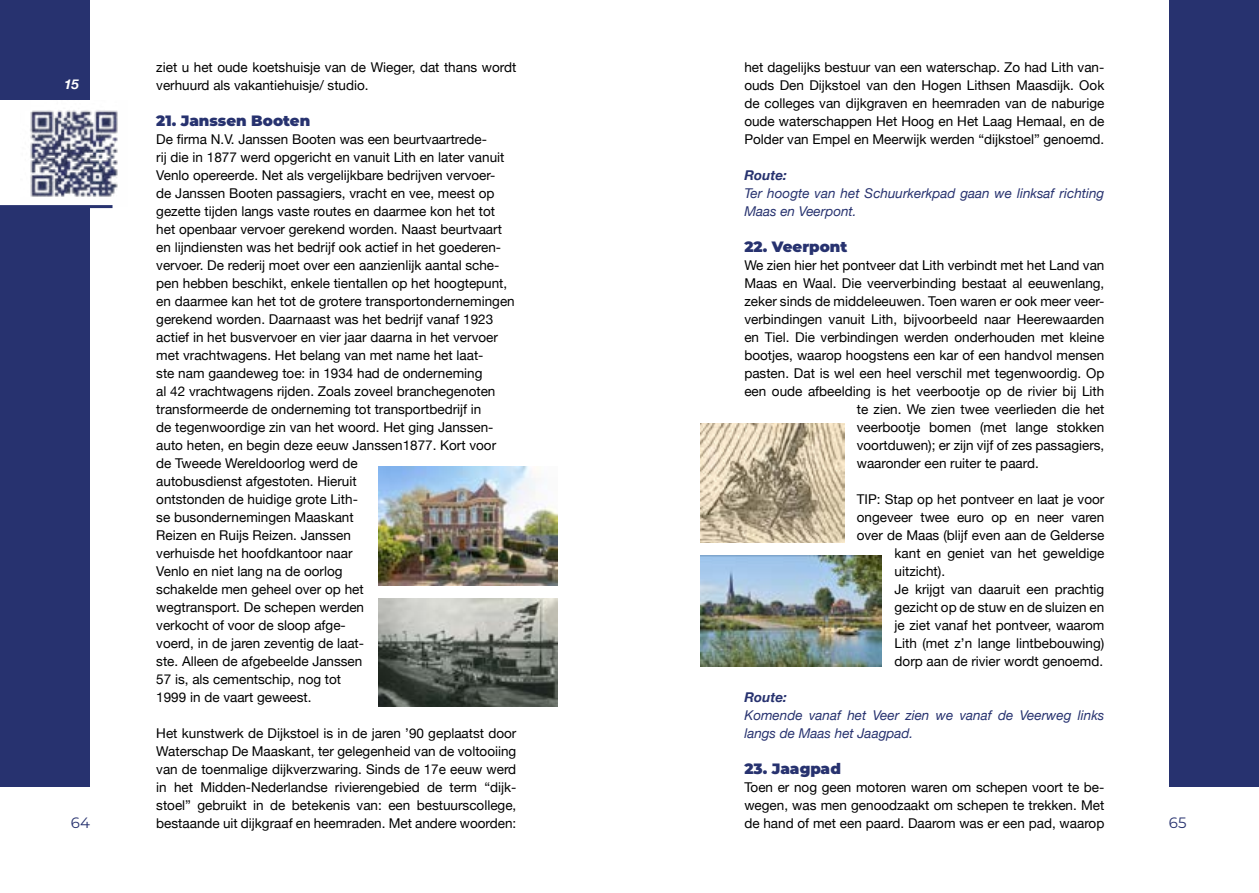
<style>
.page{position:relative;width:1259px;height:893px;background:#fff}
.page>*{position:absolute;margin:0;border:0;box-sizing:border-box;transform-origin:0 0}
.t1{font:900 15px "Montserrat";color:#27326f}
.t2{font:15px "Montserrat";color:#27326f}
.t3{font:13.5px/18px "Helvetica Neue";color:#000;text-align:justify}
.t4{font:italic 13.5px/18px "Helvetica Neue";color:#27326f}
.t5{font:italic 700 13.5px "Helvetica Neue";color:#27326f}
.t6{font:italic 700 13.5px "Helvetica Neue";color:#fff}
</style>
<div class="page">
<div style="left:0;top:0;width:90px;height:787px;background:#27326f"></div>
<div style="left:1169px;top:0;width:90px;height:787px;background:#27326f"></div>
<div style="left:0;top:100px;width:129px;height:107px;background:#fff"></div>
<img style="left:30px;top:110px;width:88px;height:97px">
<hr style="left:0;top:205px;width:112px;height:3px;background:#27326f">
<img style="left:379px;top:466px;width:178px;height:119px">
<img style="left:379px;top:598px;width:178px;height:109px">
<img style="left:700px;top:424px;width:144px;height:119px">
<img style="left:700px;top:555px;width:182px;height:111px">
<p class="t3" style="left:744px;top:59px;width:361px">het dagelijks bestuur van een waterschap. Zo had Lith van&shy;ouds Den Dijkstoel van den Hogen Lithsen Maasdijk. Ook de colleges van dijkgraven en heemraden van de naburige oude waterschappen Het Hoog en Het Laag Hemaal, en de Polder van Empel en Meerwijk werden “dijkstoel” genoemd.</p>
<p class="t5" style="left:744px;top:164px;width:44px">Route:</p>
<p class="t4" style="left:744px;top:185px;width:361px">Ter hoogte van het Schuurkerkpad gaan we linksaf richting<br>Maas en Veerpont.</p>
<p class="t1" style="left:744px;top:235px;width:104px">22. Veerpont</p>
<p class="t3" style="left:744px;top:257px;width:361px">We zien hier het pontveer dat Lith verbindt met het Land van</p>
<p class="t3" style="left:744px;top:275px;width:361px">Maas en Waal. Die veerverbinding bestaat al eeuwenlang,</p>
<p class="t3" style="left:744px;top:293px;width:361px">zeker sinds de middeleeuwen. Toen waren er ook meer veer-</p>
<p class="t3" style="left:744px;top:311px;width:361px">verbindingen vanuit Lith, bijvoorbeeld naar Heerewaarden</p>
<p class="t3" style="left:744px;top:329px;width:361px">en Tiel. Die verbindingen werden onderhouden met kleine</p>
<p class="t3" style="left:744px;top:347px;width:361px">bootjes, waarop hoogstens een kar of een handvol mensen</p>
<p class="t3" style="left:744px;top:365px;width:361px">pasten. Dat is wel een heel verschil met tegenwoordig. Op</p>
<p class="t3" style="left:744px;top:383px;width:361px">een oude afbeelding is het veerbootje op de rivier bij Lith</p>
<p class="t3" style="left:856px;top:401px;width:249px">te zien. We zien twee veerlieden die het</p>
<p class="t3" style="left:856px;top:419px;width:249px">veerbootje bomen (met lange stokken</p>
<p class="t3" style="left:856px;top:437px;width:249px">voortduwen); er zijn vijf of zes passagiers,</p>
<p class="t3" style="left:856px;top:455px;width:184px">waaronder een ruiter te paard.</p>
<p class="t3" style="left:856px;top:491px;width:249px">TIP: Stap op het pontveer en laat je voor</p>
<p class="t3" style="left:856px;top:509px;width:249px">ongeveer twee euro op en neer varen</p>
<p class="t3" style="left:856px;top:527px;width:249px">over de Maas (blijf even aan de Gelderse</p>
<p class="t3" style="left:894px;top:545px;width:211px">kant en geniet van het geweldige</p>
<p class="t3" style="left:894px;top:563px;width:52px">uitzicht).</p>
<p class="t3" style="left:894px;top:581px;width:211px">Je krijgt van daaruit een prachtig</p>
<p class="t3" style="left:894px;top:599px;width:211px">gezicht op de stuw en de sluizen en</p>
<p class="t3" style="left:894px;top:617px;width:211px">je ziet vanaf het pontveer, waarom</p>
<p class="t3" style="left:894px;top:635px;width:211px">Lith (met z’n lange lintbebouwing)</p>
<p class="t3" style="left:894px;top:653px;width:210px">dorp aan de rivier wordt genoemd.</p>
<p class="t5" style="left:744px;top:687px;width:44px">Route:</p>
<p class="t4" style="left:744px;top:707px;width:361px">Komende vanaf het Veer zien we vanaf de Veerweg links langs de Maas het Jaagpad.</p>
<p class="t1" style="left:744px;top:757px;width:98px">23. Jaagpad</p>
<p class="t3" style="left:744px;top:779px;width:361px">Toen er nog geen motoren waren om schepen voort te be&shy;wegen, was men genoodzaakt om schepen te trekken. Met de hand of met een paard. Daarom was er een pad, waarop</p>
<p class="t3" style="left:156px;top:59px;width:361px">ziet u het oude koetshuisje van de Wieger, dat thans wordt verhuurd als vakantiehuisje/ studio.</p>
<p class="t1" style="left:156px;top:109px;width:155px">21. Janssen Booten</p>
<p class="t3" style="left:156px;top:131px;width:360px;text-align:left">De firma N.V. Janssen Booten was een beurtvaartrede-<br>rij die in 1877 werd opgericht en vanuit Lith en later vanuit Venlo opereerde. Net als vergelijkbare bedrijven vervoer-<br>de Janssen Booten passagiers, vracht en vee, meest op gezette tijden langs vaste routes en daarmee kon het tot het openbaar vervoer gerekend worden. Naast beurtvaart en lijndiensten was het bedrijf ook actief in het goederen&shy;vervoer. De rederij moet over een aanzienlijk aantal sche&shy;pen hebben beschikt, enkele tientallen op het hoogtepunt, en daarmee kan het tot de grotere transportondernemingen gerekend worden. Daarnaast was het bedrijf vanaf 1923 actief in het busvervoer en vier jaar daarna in het vervoer met vrachtwagens. Het belang van met name het laat-<br>ste nam gaandeweg toe: in 1934 had de onderneming<br>al 42 vrachtwagens rijden. Zoals zoveel branchegenoten transformeerde de onderneming tot transportbedrijf in<br>de tegenwoordige zin van het woord. Het ging Janssen&shy;auto heten, en begin deze eeuw Janssen1877. Kort voor de Tweede Wereldoorlog werd de<br>autobusdienst afgestoten. Hieruit<br>ontstonden de huidige grote Lith-<br>se busondernemingen Maaskant<br>Reizen en Ruijs Reizen. Janssen<br>verhuisde het hoofdkantoor naar<br>Venlo en niet lang na de oorlog<br>schakelde men geheel over op het<br>wegtransport. De schepen werden<br>verkocht of voor de sloop afge-<br>voerd, in de jaren zeventig de laat-<br>ste. Alleen de afgebeelde Janssen<br>57 is, als cementschip, nog tot<br>1999 in de vaart geweest.</p>
<p class="t3" style="left:156px;top:725px;width:361px">Het kunstwerk de Dijkstoel is in de jaren ’90 geplaatst door Waterschap De Maaskant, ter gelegenheid van de voltooiing van de toenmalige dijkverzwaring. Sinds de 17e eeuw werd in het Midden-Nederlandse rivierengebied de term “dijk&shy;stoel” gebruikt in de betekenis van: een bestuurscollege, bestaande uit dijkgraaf en heemraden. Met andere woorden:</p>
<p class="t6" style="left:64px;top:74px;width:17px">15</p>
<p class="t2" style="left:71px;top:812px;width:21px">64</p>
<p class="t2" style="left:1169px;top:812px;width:19px">65</p>
</div>
